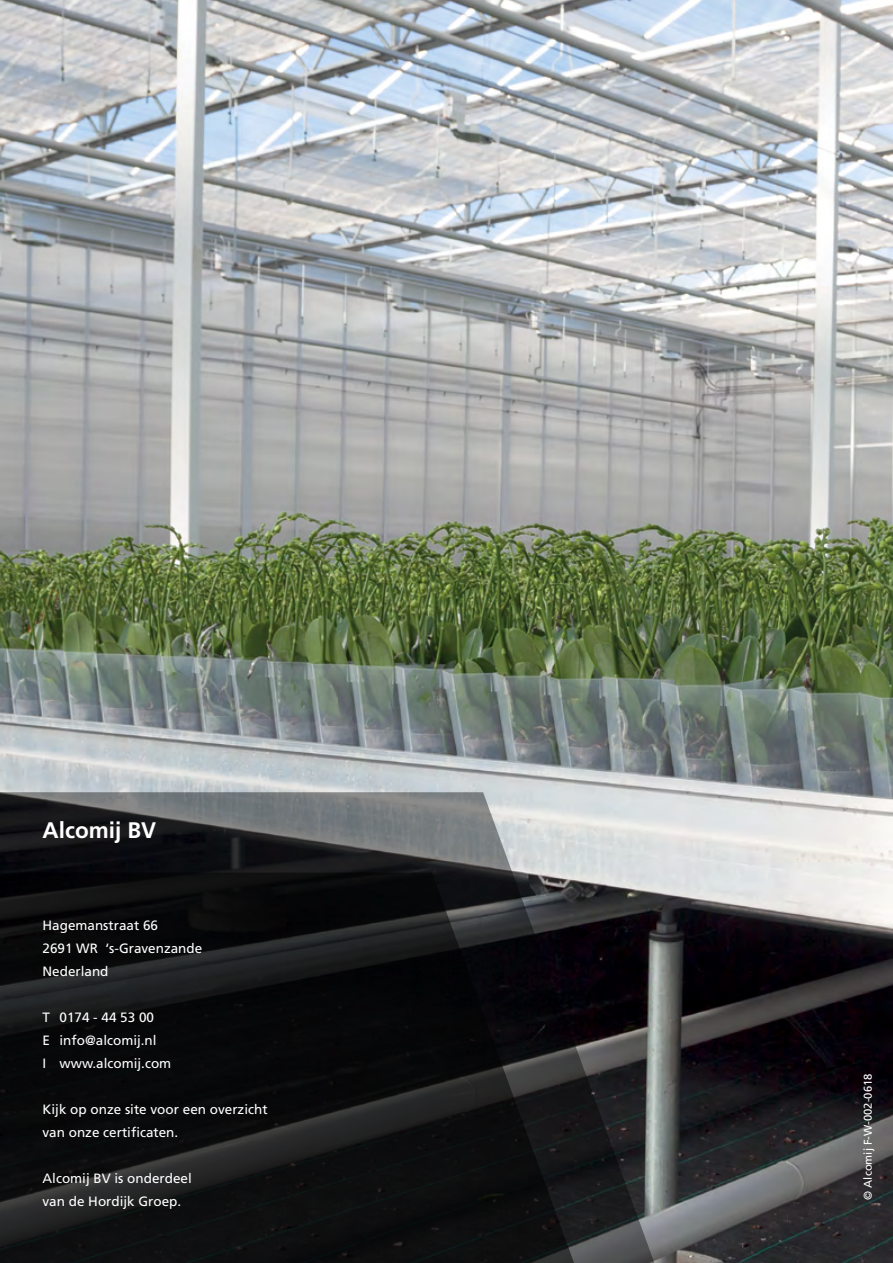
<style>
.page{position:relative;width:893px;height:1263px;background:#fff}
.page>*{position:absolute;margin:0;border:0;box-sizing:border-box;transform-origin:0 0}
.t1{font:700 22.5px "Frutiger LT Std";color:#fff}
.t2{font:13.5px/23px "Frutiger LT Std";color:#fff}
.t3{font:11.25px "Frutiger LT Std";color:#fff}
</style>
<div class="page">
<img style="left:0;top:0;width:893px;height:1263px">
<svg style="left:0;top:792px;width:659px;height:471px;background:#57595b"></svg>
<svg style="left:0;top:873px;width:579px;height:390px;background:#111112"></svg>
<h1 class="t1" style="left:43px;top:817px;width:115px">Alcomij BV</h1>
<p class="t2" style="left:43px;top:914px;width:161px">Hagemanstraat 66<br>2691 WR ‘s-Gravenzande<br>Nederland</p>
<p class="t2" style="left:43px;top:1006px;width:130px">T 0174 - 44 53 00<br>E info@alcomij.nl<br>I www.alcomij.com</p>
<p class="t2" style="left:43px;top:1098px;width:227px">Kijk op onze site voor een overzicht van onze certificaten.</p>
<p class="t2" style="left:43px;top:1166px;width:151px">Alcomij BV is onderdeel van de Hordijk Groep.</p>
<p class="t3" style="left:861px;top:1200px;width:128px;rotate:-90deg">© Alcomij F-W-002-0618</p>
</div>
